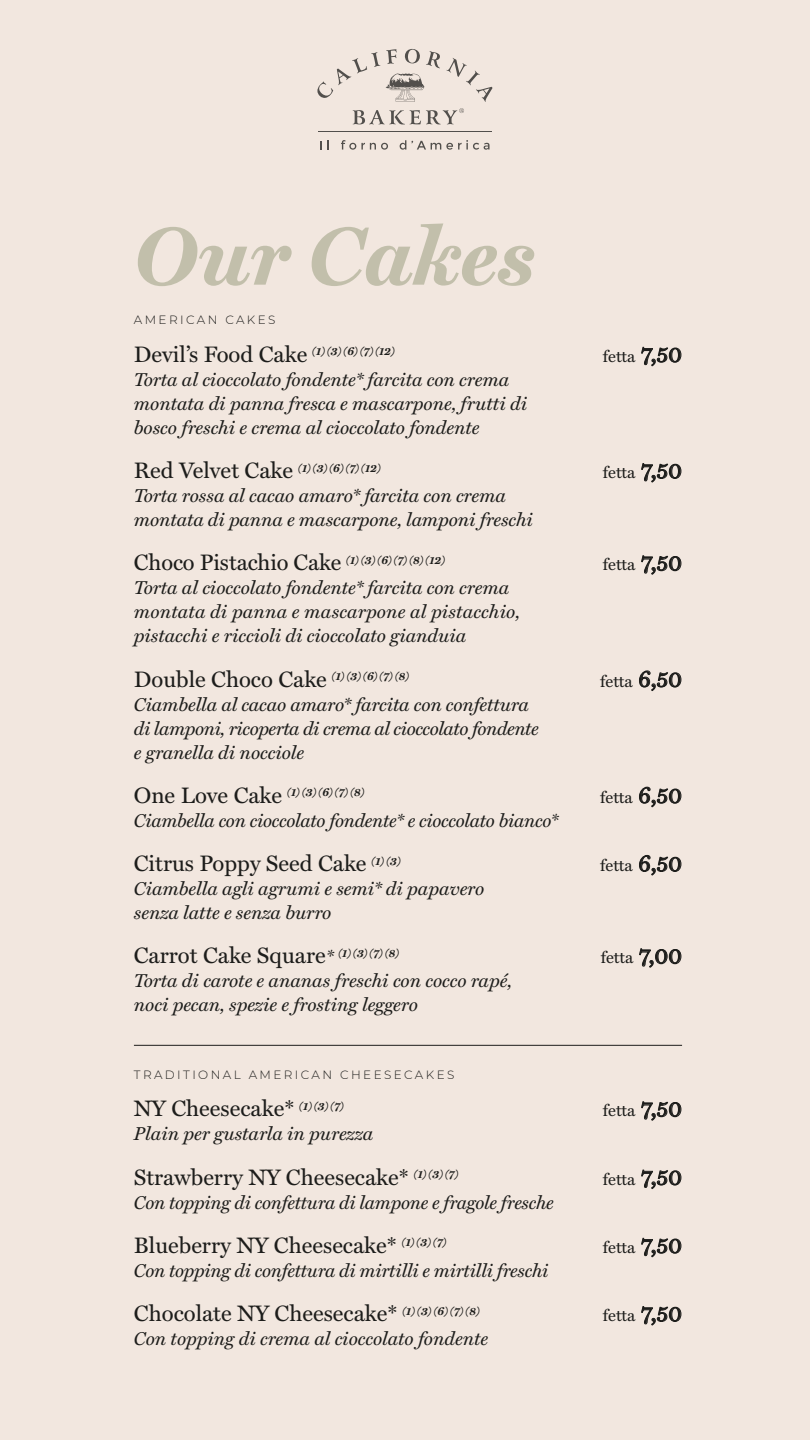
<style>
.page{position:relative;width:810px;height:1440px;background:#f2e7df}
.page>*{position:absolute;margin:0;border:0;box-sizing:border-box;transform-origin:0 0}
.t1{font:italic 700 82.5px "Miller Text";color:rgb(183 182 159/.8)}
.t2{font:22.5px "Miller Text";color:#1d1d1b}
.t3{font:italic 18.75px/24px "Miller Text";color:#1d1d1b}
.t4{font:16.5px "Miller Text";color:#1d1d1b}
.t5{font:300 12px "Montserrat";letter-spacing:.2em;color:#1d1d1b}
.t6{font:italic 700 11.4px "Miller Text";color:#1d1d1b;scale:.96 1}
.s1{font-weight:400;font-style:normal;font-size:22.5px}
.s2{font-size:22.5px}
.s3{font-style:italic;font-size:18.75px}
</style>
<div class="page">
<svg style="left:320px;top:141px;width:2px;height:9px"></svg>
<svg style="left:341px;top:140px;width:47px;height:10px"></svg>
<svg style="left:400px;top:140px;width:90px;height:10px"></svg>
<hr style="left:318px;top:131px;width:174px;height:1px;background:#1d1d1b">
<svg style="left:317px;top:49px;width:176px;height:53px"></svg>
<svg style="left:353px;top:108px;width:111px;height:16px"></svg>
<svg style="left:641px;top:347px;width:40px;height:19px"></svg>
<svg style="left:641px;top:463px;width:40px;height:19px"></svg>
<svg style="left:641px;top:556px;width:40px;height:19px"></svg>
<svg style="left:639px;top:671px;width:42px;height:20px"></svg>
<svg style="left:639px;top:787px;width:42px;height:20px"></svg>
<svg style="left:639px;top:855px;width:42px;height:20px"></svg>
<svg style="left:639px;top:949px;width:42px;height:19px"></svg>
<svg style="left:641px;top:1102px;width:40px;height:19px"></svg>
<svg style="left:641px;top:1170px;width:40px;height:19px"></svg>
<svg style="left:641px;top:1238px;width:40px;height:19px"></svg>
<svg style="left:641px;top:1306px;width:40px;height:19px"></svg>
<hr style="left:134px;top:1045px;width:548px;height:1px;background:#1d1d1b">
<h1 class="t1" style="left:134px;top:206px;width:402px">Our Cakes</h1>
<p class="t5" style="left:134px;top:312px;width:143px">AMERICAN CAKES</p>
<p class="t6" style="left:134px;top:345px;width:273px"><span class="s1">Devil’s Food Cake</span> (1) (3) (6) (7) (12)</p>
<p class="t4" style="left:603px;top:346px;width:81px">fetta <span class="s2">7,50</span></p>
<p class="t3" style="left:134px;top:366px;width:395px">Torta al cioccolato fondente* farcita con crema montata di panna fresca e mascarpone, frutti di bosco freschi e crema al cioccolato fondente</p>
<p class="t6" style="left:134px;top:461px;width:259px"><span class="s1">Red Velvet Cake</span> (1) (3) (6) (7) (12)</p>
<p class="t4" style="left:603px;top:463px;width:81px">fetta <span class="s2">7,50</span></p>
<p class="t3" style="left:134px;top:482px;width:401px">Torta rossa al cacao amaro* farcita con crema montata di panna e mascarpone, lamponi freschi</p>
<p class="t6" style="left:134px;top:553px;width:326px"><span class="s1">Choco Pistachio Cake</span> (1) (3) (6) (7) (8) (12)</p>
<p class="t4" style="left:603px;top:555px;width:81px">fetta <span class="s2">7,50</span></p>
<p class="t3" style="left:134px;top:575px;width:388px">Torta al cioccolato fondente* farcita con crema montata di panna e mascarpone al pistacchio, pistacchi e riccioli di cioccolato gianduia</p>
<p class="t2" style="left:134px;top:666px;width:277px">Double Choco Cake <sup>(1)</sup> <sup>(3)</sup> <sup>(6)</sup> <sup>(7)</sup> <sup>(8)</sup></p>
<p class="t4" style="left:600px;top:671px;width:83px">fetta <span class="s2">6,50</span></p>
<p class="t3" style="left:134px;top:691px;width:406px">Ciambella al cacao amaro* farcita con confettura di lamponi, ricoperta di crema al cioccolato fondente e granella di nocciole</p>
<p class="t6" style="left:134px;top:786px;width:242px"><span class="s1">One Love Cake</span> (1) (3) (6) (7) (8)</p>
<p class="t4" style="left:600px;top:787px;width:83px">fetta <span class="s2">6,50</span></p>
<p class="t3" style="left:134px;top:807px;width:426px">Ciambella con cioccolato fondente* e cioccolato bianco*</p>
<p class="t2" style="left:134px;top:850px;width:268px">Citrus Poppy Seed Cake <sup>(1)</sup> <sup>(3)</sup></p>
<p class="t4" style="left:600px;top:856px;width:83px">fetta <span class="s2">6,50</span></p>
<p class="t3" style="left:134px;top:875px;width:352px">Ciambella agli agrumi e semi* di papavero senza latte e senza burro</p>
<p class="t2" style="left:134px;top:942px;width:267px">Carrot Cake Square<span class="s3">*</span> <sup>(1)</sup> <sup>(3)</sup> <sup>(7)</sup> <sup>(8)</sup></p>
<p class="t4" style="left:601px;top:948px;width:83px">fetta <span class="s2">7,00</span></p>
<p class="t3" style="left:134px;top:968px;width:379px">Torta di carote e ananas freschi con cocco rapé, noci pecan, spezie e frosting leggero</p>
<p class="t5" style="left:134px;top:1067px;width:322px">TRADITIONAL AMERICAN CHEESECAKES</p>
<p class="t2" style="left:134px;top:1095px;width:211px">NY Cheesecake* <sup>(1)</sup> <sup>(3)</sup> <sup>(7)</sup></p>
<p class="t4" style="left:603px;top:1101px;width:81px">fetta <span class="s2">7,50</span></p>
<p class="t3" style="left:134px;top:1121px;width:241px">Plain per gustarla in purezza</p>
<p class="t2" style="left:134px;top:1164px;width:326px">Strawberry NY Cheesecake* <sup>(1)</sup> <sup>(3)</sup> <sup>(7)</sup></p>
<p class="t4" style="left:603px;top:1169px;width:81px">fetta <span class="s2">7,50</span></p>
<p class="t3" style="left:134px;top:1189px;width:421px">Con topping di confettura di lampone e fragole fresche</p>
<p class="t2" style="left:134px;top:1232px;width:314px">Blueberry NY Cheesecake* <sup>(1)</sup> <sup>(3)</sup> <sup>(7)</sup></p>
<p class="t4" style="left:603px;top:1237px;width:81px">fetta <span class="s2">7,50</span></p>
<p class="t3" style="left:134px;top:1257px;width:416px">Con topping di confettura di mirtilli e mirtilli freschi</p>
<p class="t2" style="left:134px;top:1300px;width:347px">Chocolate NY Cheesecake* <sup>(1)</sup> <sup>(3)</sup> <sup>(6)</sup> <sup>(7)</sup> <sup>(8)</sup></p>
<p class="t4" style="left:603px;top:1306px;width:81px">fetta <span class="s2">7,50</span></p>
<p class="t3" style="left:134px;top:1325px;width:356px">Con topping di crema al cioccolato fondente</p>
</div>
